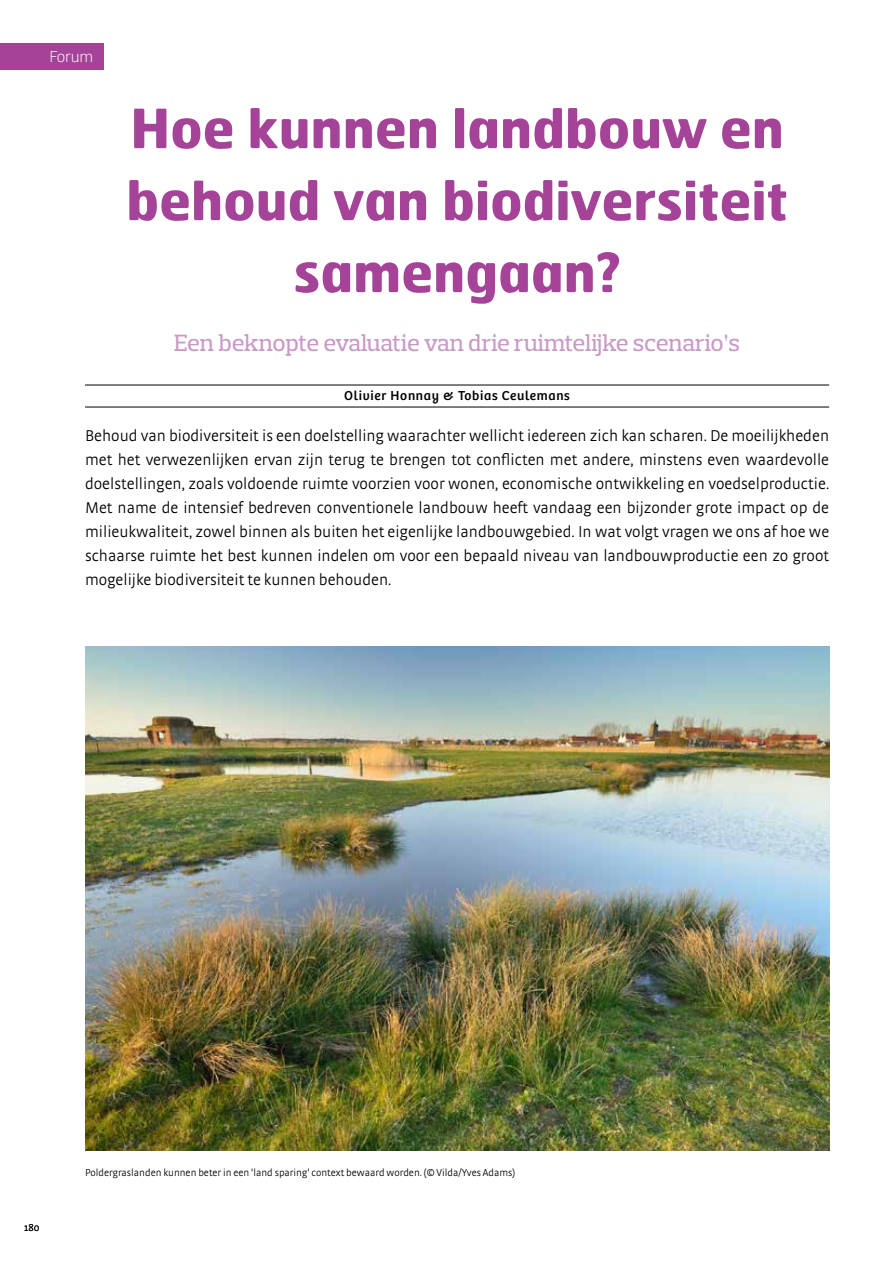
<style>
.page{position:relative;width:893px;height:1263px;background:#fff}
.page>*{position:absolute;margin:0;border:0;box-sizing:border-box;transform-origin:0 0}
.t1{font:700 54px/72px "Hermes FB";color:#a54399;text-align:center}
.t2{font:500 24px "Prelo Slab";letter-spacing:-.01em;color:#c99ac6}
.t3{font:300 16.5px/24px "Strada OT";color:#000;text-align:justify}
.t4{font:100 16.5px "Bree";color:#fff}
.t5{font:13.5px "Bree";letter-spacing:.05em;color:#000}
.t6{font:300 10.5px "Strada OT";color:#000}
</style>
<div class="page">
<div style="left:0;top:43px;width:104px;height:26px;background:#a54399"></div>
<hr style="left:85px;top:385px;width:744px;height:1px;background:#000">
<hr style="left:85px;top:407px;width:744px;height:1px;background:#000">
<img style="left:85px;top:646px;width:744px;height:504px">
<p class="t4" style="left:49px;top:47px;width:45px">Forum</p>
<h1 class="t1" style="left:126px;top:90px;width:663px">Hoe kunnen landbouw en behoud van biodiversiteit samengaan?</h1>
<h2 class="t2" style="left:174px;top:328px;width:567px">Een beknopte evaluatie van drie ruimtelijke scenario’s</h2>
<p class="t5" style="left:344px;top:388px;width:227px">Olivier Honnay &amp; Tobias Ceulemans</p>
<p class="t3" style="left:85px;top:424px;width:746px">Behoud van biodiversiteit is een doelstelling waarachter wellicht iedereen zich kan scharen. De moeilijkheden met het verwezenlijken ervan zijn terug te brengen tot conflicten met andere, minstens even waardevolle doelstellingen, zoals voldoende ruimte voorzien voor wonen, economische ontwikkeling en voedselproductie.<br>Met name de intensief bedreven conventionele landbouw heeft vandaag een bijzonder grote impact op de milieukwaliteit, zowel binnen als buiten het eigenlijke landbouwgebied. In wat volgt vragen we ons af hoe we schaarse ruimte het best kunnen indelen om voor een bepaald niveau van landbouwproductie een zo groot mogelijke biodiversiteit te kunnen behouden.</p>
<p class="t6" style="left:24px;top:1222px;width:17px">180</p>
<p class="t6" style="left:85px;top:1166px;width:432px">Poldergraslanden kunnen beter in een 'land sparing' context bewaard worden. (© Vilda/Yves Adams)</p>
</div>
